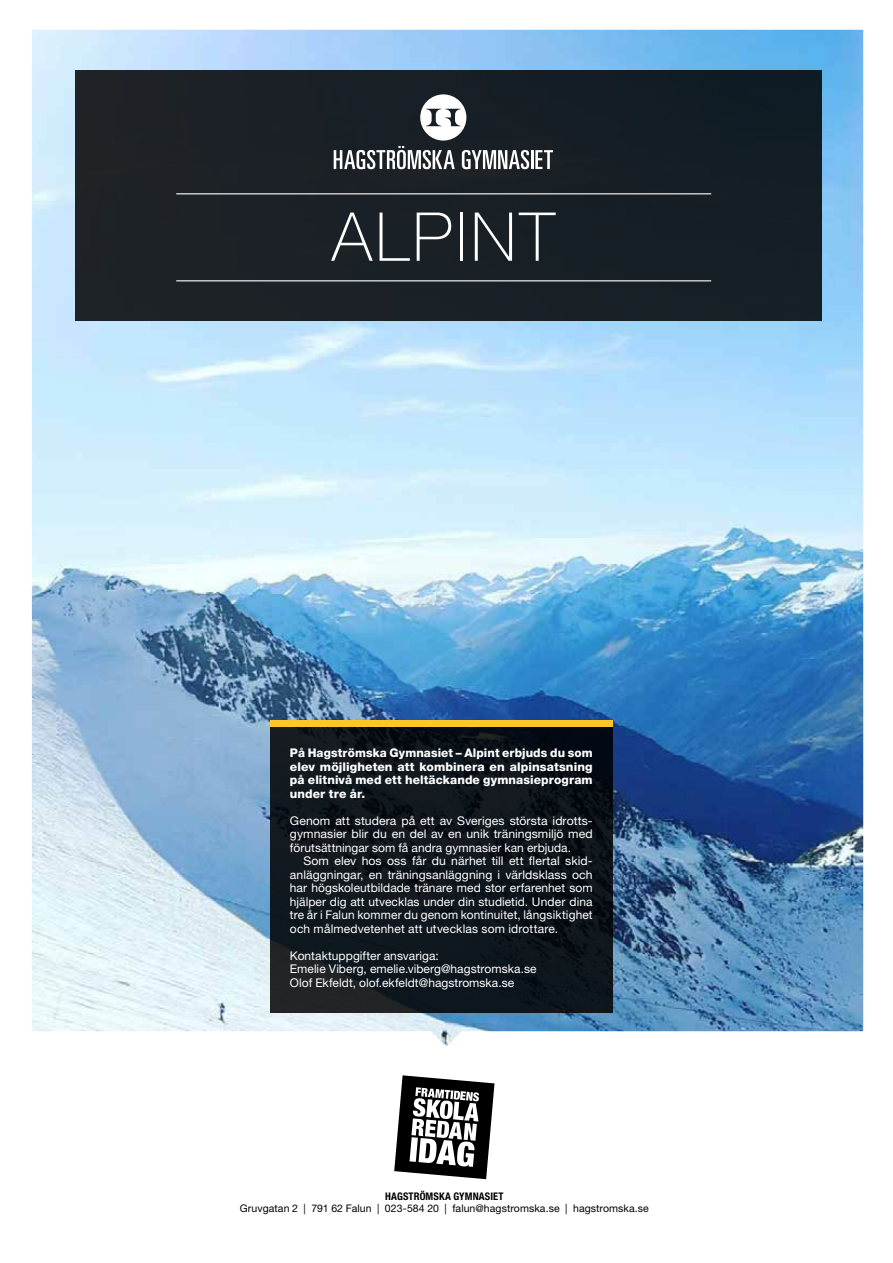
<style>
.page{position:relative;width:893px;height:1263px;background:#fff}
.page>*{position:absolute;margin:0;border:0;box-sizing:border-box;transform-origin:0 0}
.t1{font:100 67.5px "Helvetica Neue LT Std";letter-spacing:.05em;color:#fff}
.t2{font:12px/13.5px "Helvetica Neue LT Std";letter-spacing:.005em;color:#fff;text-align:justify}
.t3{font:800 12px/13.5px "Helvetica Neue LT Std";letter-spacing:.01em;color:#fff;text-align:justify}
.t4{font:10.5px "Helvetica Neue LT Std";letter-spacing:.005em;color:#000}
.t5{font:700 condensed 10.5px "Helvetica Neue LT Std";letter-spacing:.01em;color:#000}
</style>
<div class="page">
<img style="left:32px;top:30px;width:831px;height:1017px">
<svg style="left:394px;top:1075px;width:100px;height:104px"></svg>
<div style="left:75px;top:70px;width:747px;height:251px;background:#192026"></div>
<hr style="left:176px;top:193px;width:535px;height:1px;background:#fff">
<hr style="left:176px;top:280px;width:535px;height:1px;background:#fff">
<svg style="left:334px;top:94px;width:219px;height:75px"></svg>
<svg style="left:270px;top:727px;width:342px;height:285px;background:#0e151b"></svg>
<div style="left:270px;top:721px;width:342px;height:6px;background:#ffc627"></div>
<h1 class="t1" style="left:332px;top:198px;width:224px">ALPINT</h1>
<p class="t3" style="left:290px;top:746px;width:304px">På Hagströmska Gymnasiet – Alpint erbjuds du som elev möjligheten att kombinera en alpinsatsning på elitnivå med ett heltäckande gymnasieprogram under tre år.</p>
<p class="t2" style="left:290px;top:813px;width:304px">Genom att studera på ett av Sveriges största idrotts&shy;gymnasier blir du en del av en unik träningsmiljö med förutsättningar som få andra gymnasier kan erbjuda.</p>
<p class="t2" style="left:290px;top:854px;width:304px;text-indent:14px">Som elev hos oss får du närhet till ett flertal skid&shy;anläggningar, en träningsanläggning i världsklass och har högskoleutbildade tränare med stor erfarenhet som hjälper dig att utvecklas under din studietid. Under dina tre år i Falun kommer du genom kontinuitet, långsiktighet och målmedvetenhet att utvecklas som idrottare.</p>
<p class="t2" style="left:290px;top:948px;width:248px;text-align:left">Kontaktuppgifter ansvariga:<br>Emelie Viberg, emelie.viberg@hagstromska.se<br>Olof Ekfeldt, olof.ekfeldt@hagstromska.se</p>
<p class="t5" style="left:385px;top:1190px;width:120px">HAGSTRÖMSKA GYMNASIET</p>
<p class="t4" style="left:240px;top:1202px;width:410px">Gruvgatan 2 | 791 62 Falun | 023-584 20 | falun@hagstromska.se | hagstromska.se</p>
</div>
